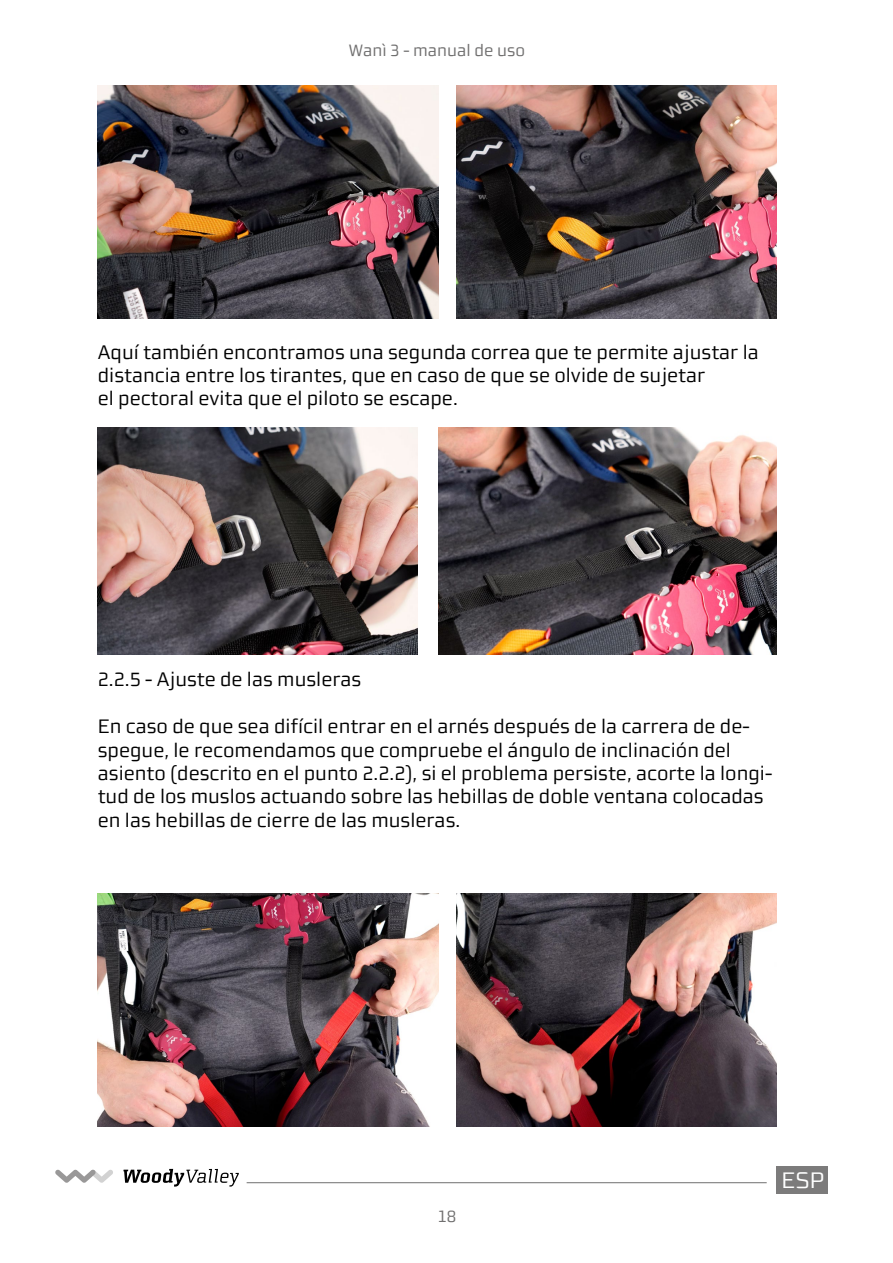
<style>
.page{position:relative;width:893px;height:1263px;background:#fff}
.page>*{position:absolute;margin:0;border:0;box-sizing:border-box;transform-origin:0 0}
.t1{font:22.5px "Morgan Sans Lining";color:#fff}
.t2{font:19.5px/23.4px "Morgan Sans Lining";color:#000}
.t3{font:16.5px "Morgan Sans Lining";color:#706f6f}
</style>
<div class="page">
<hr style="left:247px;top:1182px;width:520px;height:1px;background:#706f6f">
<svg style="left:123px;top:1169px;width:116px;height:17px"></svg>
<svg style="left:55px;top:1169px;width:58px;height:14px"></svg>
<div style="left:776px;top:1166px;width:51px;height:28px;background:#7c7b7b"></div>
<img style="left:98px;top:85px;width:341px;height:234px">
<img style="left:456px;top:85px;width:320px;height:234px">
<img style="left:439px;top:427px;width:337px;height:228px">
<img style="left:98px;top:893px;width:341px;height:234px">
<img style="left:456px;top:893px;width:320px;height:234px">
<img style="left:98px;top:427px;width:319px;height:228px">
<p class="t3" style="left:349px;top:41px;width:178px">Wanì 3 - manual de uso</p>
<p class="t2" style="left:98px;top:340px;width:662px">Aquí también encontramos una segunda correa que te permite ajustar la distancia entre los tirantes, que en caso de que se olvide de sujetar<br>el pectoral evita que el piloto se escape.</p>
<p class="t2" style="left:98px;top:668px;width:265px">2.2.5 - Ajuste de las musleras</p>
<p class="t2" style="left:98px;top:714px;width:676px">En caso de que sea difícil entrar en el arnés después de la carrera de de&shy;spegue, le recomendamos que compruebe el ángulo de inclinación del asiento (descrito en el punto 2.2.2), si el problema persiste, acorte la longi&shy;tud de los muslos actuando sobre las hebillas de doble ventana colocadas en las hebillas de cierre de las musleras.</p>
<p class="t3" style="left:437px;top:1207px;width:20px">18</p>
<p class="t1" style="left:782px;top:1167px;width:45px">ESP</p>
</div>
